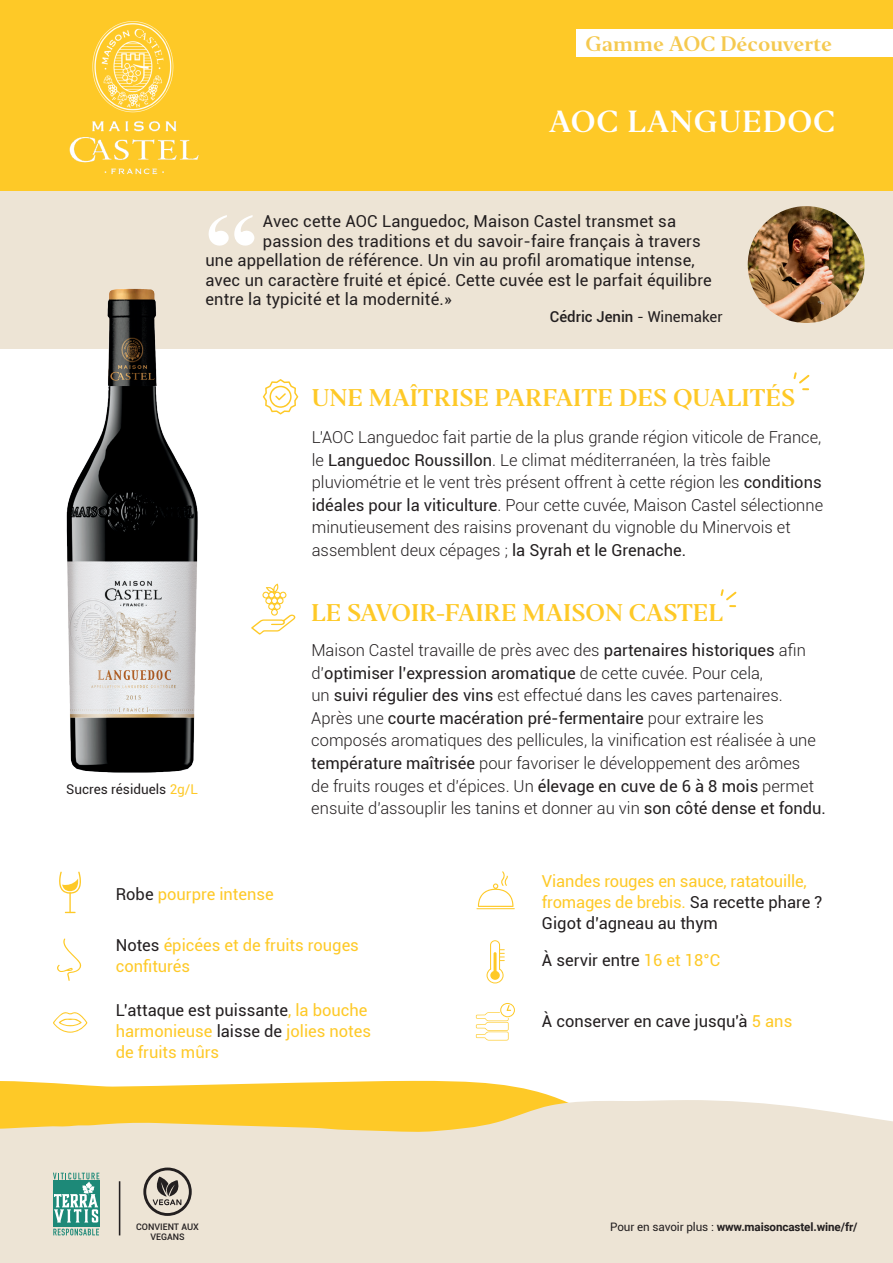
<style>
.page{position:relative;width:893px;height:1263px;background:#fff}
.page>*{position:absolute;margin:0;border:0;box-sizing:border-box;transform-origin:0 0}
.t1{font:700 28.5px "Editor";letter-spacing:.03em;color:#fff}
.t2{font:700 22.5px "Editor";color:#fec927}
.t3{font:700 19.5px "Editor";color:#f5c94f}
.t4{font:300 16.5px/22.5px "Roboto";color:#231f20}
.t5{font:16.5px "Roboto";letter-spacing:.01em;color:#231f20}
.t6{font:16.5px/21px "Roboto";color:#fec927}
.t7{font:500 15px "Roboto";color:#231f20}
.t8{font:13.5px "Roboto";color:#231f20}
.t9{font:700 11.7px "Roboto";letter-spacing:-.01em;color:#231f20}
.t10{font:500 9px/10.8px "Roboto";color:#231f20;text-align:center}
.s1{font-weight:400}
.s2{color:#fec927}
.s3{color:#231f20}
</style>
<div class="page">
<div style="left:0;top:0;width:893px;height:192px;background:#fec927"></div>
<div style="left:0;top:192px;width:893px;height:157px;background:#ede4d5"></div>
<svg style="left:0;top:1080px;width:562px;height:20px;fill:#fec927"></svg>
<svg style="left:0;top:1100px;width:893px;height:163px;background:#eee1c3"></svg>
<svg style="left:59px;top:871px;width:22px;height:42px"></svg>
<svg style="left:53px;top:1012px;width:34px;height:21px"></svg>
<svg style="left:57px;top:938px;width:24px;height:43px"></svg>
<svg style="left:486px;top:940px;width:19px;height:43px"></svg>
<div style="left:500px;top:1003px;width:15px;height:14px;border:1px solid #fec927;border-radius:50%"></div>
<svg style="left:476px;top:1005px;width:35px;height:35px"></svg>
<svg style="left:476px;top:871px;width:39px;height:38px"></svg>
<img style="left:66px;top:288px;width:132px;height:485px">
<img style="left:69px;top:121px;width:130px;height:54px">
<svg style="left:209px;top:215px;width:45px;height:31px"></svg>
<svg style="left:263px;top:379px;width:35px;height:35px"></svg>
<img style="left:748px;top:206px;width:117px;height:117px;border-radius:58px">
<svg style="left:251px;top:583px;width:45px;height:52px"></svg>
<svg style="left:720px;top:589px;width:17px;height:18px"></svg>
<svg style="left:793px;top:372px;width:17px;height:18px"></svg>
<img style="left:92px;top:21px;width:82px;height:92px">
<div style="left:576px;top:30px;width:317px;height:27px;background:#fff"></div>
<svg style="left:143px;top:1167px;width:49px;height:49px;background:#aea69c"></svg>
<hr style="left:119px;top:1181px;width:1px;height:54px;background:#231f20">
<div style="left:53px;top:1181px;width:46px;height:46px;background:#1d8978"></div>
<svg style="left:53px;top:1228px;width:46px;height:7px"></svg>
<svg style="left:53px;top:1172px;width:46px;height:50px"></svg>
<p class="t3" style="left:585px;top:31px;width:248px">Gamme AOC Découverte</p>
<h1 class="t1" style="left:549px;top:103px;width:288px">AOC LANGUEDOC</h1>
<p class="t5" style="left:263px;top:210px;width:415px">Avec cette AOC Languedoc, Maison Castel transmet sa</p>
<p class="t5" style="left:263px;top:229px;width:439px">passion des traditions et du savoir-faire français à travers</p>
<p class="t5" style="left:205px;top:249px;width:491px">une appellation de référence. Un vin au profil aromatique intense,</p>
<p class="t5" style="left:205px;top:268px;width:508px">avec un caractère fruité et épicé. Cette cuvée est le parfait équilibre</p>
<p class="t5" style="left:205px;top:288px;width:248px">entre la typicité et la modernité.»</p>
<p class="t7" style="left:550px;top:306px;width:174px">Cédric Jenin <span class="s1">- Winemaker</span></p>
<h2 class="t2" style="left:312px;top:384px;width:485px">UNE MAÎTRISE PARFAITE DES QUALITÉS</h2>
<p class="t8" style="left:66px;top:780px;width:133px">Sucres résiduels <span class="s2">2g/L</span></p>
<p class="t6" style="left:116px;top:883px;width:159px"><span class="s3">Robe</span> pourpre intense</p>
<p class="t4" style="left:312px;top:426px;width:513px">L'AOC Languedoc fait partie de la plus grande région viticole de France, le <span class="s1">Languedoc Roussillon</span>. Le climat méditerranéen, la très faible pluviométrie et le vent très présent offrent à cette région les <span class="s1">conditions idéales pour la viticulture</span>. Pour cette cuvée, Maison Castel sélectionne minutieusement des raisins provenant du vignoble du Minervois et assemblent deux cépages ; <span class="s1">la Syrah et le Grenache.</span></p>
<h2 class="t2" style="left:311px;top:598px;width:414px">LE SAVOIR-FAIRE MAISON CASTEL</h2>
<p class="t4" style="left:311px;top:639px;width:516px">Maison Castel travaille de près avec des <span class="s1">partenaires historiques</span> afin d’<span class="s1">optimiser l’expression aromatique</span> de cette cuvée. Pour cela,<br>un <span class="s1">suivi régulier des vins</span> est effectué dans les caves partenaires.<br>Après une <span class="s1">courte macération pré-fermentaire</span> pour extraire les composés aromatiques des pellicules, la vinification est réalisée à une <span class="s1">température maîtrisée</span> pour favoriser le développement des arômes<br>de fruits rouges et d’épices. Un <span class="s1">élevage en cuve de 6 à 8 mois</span> permet ensuite d'assouplir les tanins et donner au vin <span class="s1">son côté dense et fondu.</span></p>
<p class="t6" style="left:542px;top:870px;width:282px">Viandes rouges en sauce, ratatouille, fromages de brebis. <span class="s3">Sa recette phare ?<br>Gigot d’agneau au thym</span></p>
<p class="t6" style="left:116px;top:934px;width:245px"><span class="s3">Notes</span> épicées et de fruits rouges confiturés</p>
<p class="t6" style="left:116px;top:999px;width:257px"><span class="s3">L’attaque est puissante</span>, la bouche harmonieuse <span class="s3">laisse de</span> jolies notes de fruits mûrs</p>
<p class="t5" style="left:542px;top:949px;width:180px">À servir entre <span class="s2">16 et 18°C</span></p>
<p class="t5" style="left:542px;top:1010px;width:252px">À conserver en cave jusqu'à <span class="s2">5 ans</span></p>
<p class="t10" style="left:136px;top:1220px;width:64px">CONVIENT AUX<br>VEGANS</p>
<p class="t9" style="left:610px;top:1219px;width:249px"><span class="s1">Pour en savoir plus :</span> www.maisoncastel.wine/fr/</p>
</div>
